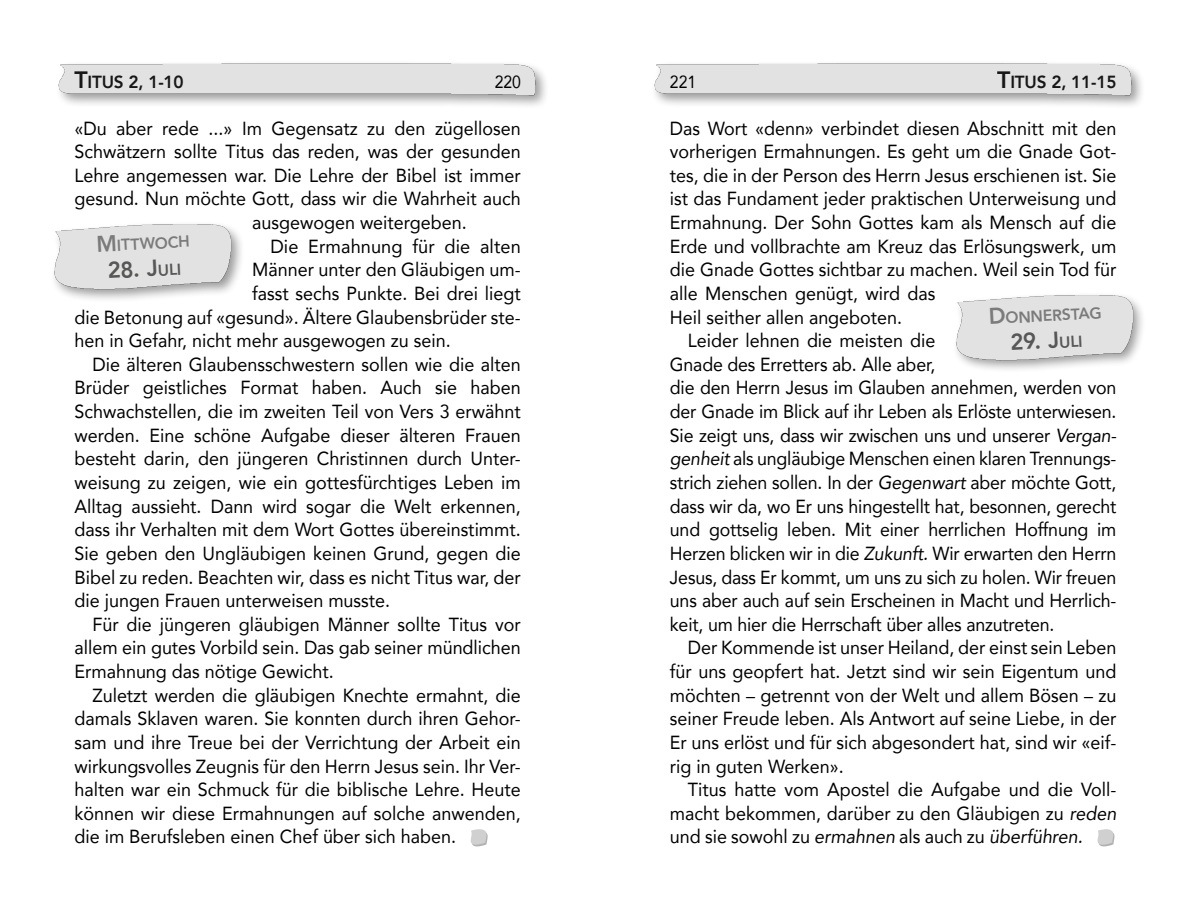
<style>
.page{position:relative;width:1191px;height:918px;background:#fff}
.page>*{position:absolute;margin:0;border:0;box-sizing:border-box;transform-origin:0 0}
.t1{font:87.5px "Textile";color:#d0d0d0}
.t2{font:800 22.75px "Avenir";color:#575756}
.t3{font:18.9px/23.6px "Avenir";color:#000;text-align:justify;scale:.95 1}
.t4{font:18.9px "Avenir";color:#000;scale:.96 1}
.t5{font:800 17.5px "Avenir";letter-spacing:-.01em;color:#000}
.t6{font:17.5px "Avenir";color:#000;scale:.9 1}
.t7{font:800 15.92px "Avenir";color:#7c7b7b}
.s1{font-size:23.62px}
.s2{font-style:italic}
.s3{font-size:22.75px}
.s4{font-size:15.92px}
</style>
<div class="page">
<div style="left:55px;top:60px;width:495px;height:50px;background:#000;opacity:.4"></div>
<img style="left:55px;top:61px;width:491px;height:38px">
<div style="left:651px;top:60px;width:494px;height:50px;background:#000;opacity:.4"></div>
<img style="left:651px;top:61px;width:490px;height:38px">
<div style="left:952px;top:291px;width:194px;height:83px;background:#000;opacity:.4"></div>
<img style="left:955px;top:292px;width:179px;height:70px">
<div style="left:51px;top:220px;width:193px;height:83px;background:#000;opacity:.4"></div>
<img style="left:53px;top:221px;width:179px;height:70px">
<p class="t5" style="left:74px;top:69px;width:111px"><span class="s1">T</span>ITUS 2, 1-10</p>
<p class="t5" style="left:997px;top:69px;width:121px"><span class="s1">T</span>ITUS 2, 11-15</p>
<p class="t3" style="left:670px;top:116px;width:471px;text-align:left">Das Wort «denn» verbindet diesen Abschnitt mit den vorherigen Ermahnungen. Es geht um die Gnade Got&shy;tes, die in der Person des Herrn Jesus erschienen ist. Sie ist das Fundament jeder praktischen Unterweisung und Ermahnung. Der Sohn Gottes kam als Mensch auf die Erde und vollbrachte am Kreuz das Erlösungswerk, um die Gnade Gottes sichtbar zu machen. Weil sein Tod für alle Menschen genügt, wird das<br>Heil seither allen angeboten.</p>
<p class="t3" style="left:670px;top:328px;width:471px;text-align:left;text-indent:18px">Leider lehnen die meisten die<br>Gnade des Erretters ab. Alle aber,<br>die den Herrn Jesus im Glauben annehmen, werden von der Gnade im Blick auf ihr Leben als Erlöste unterwiesen.<br>Sie zeigt uns, dass wir zwischen uns und unserer <span class="s2">Vergan&shy;genheit</span> als ungläubige Menschen einen klaren Trennungs&shy;strich ziehen sollen. In der <span class="s2">Gegenwart</span> aber möchte Gott, dass wir da, wo Er uns hingestellt hat, besonnen, gerecht und gottselig leben. Mit einer herrlichen Hoffnung im Herzen blicken wir in die <span class="s2">Zukunft.</span> Wir erwarten den Herrn Jesus, dass Er kommt, um uns zu sich zu holen. Wir freuen uns aber auch auf sein Erscheinen in Macht und Herrlich&shy;keit, um hier die Herrschaft über alles anzutreten.</p>
<p class="t3" style="left:670px;top:635px;width:471px;text-indent:18px">Der Kommende ist unser Heiland, der einst sein Leben für uns geopfert hat. Jetzt sind wir sein Eigentum und möchten – getrennt von der Welt und allem Bösen – zu seiner Freude leben. Als Antwort auf seine Liebe, in der Er uns erlöst und für sich abgesondert hat, sind wir «eif&shy;rig in guten Werken».</p>
<p class="t3" style="left:670px;top:777px;width:471px;text-indent:18px">Titus hatte vom Apostel die Aufgabe und die Voll&shy;macht bekommen, darüber zu den Gläubigen zu <span class="s2">reden </span>und sie sowohl zu <span class="s2">ermahnen</span> als auch zu <span class="s2">überführen.</span></p>
<p class="t6" style="left:495px;top:68px;width:31px">220</p>
<p class="t6" style="left:670px;top:68px;width:31px">221</p>
<p class="t3" style="left:74px;top:116px;width:471px">«Du aber rede ...» Im Gegensatz zu den zügellosen</p>
<p class="t3" style="left:74px;top:139px;width:471px">Schwätzern sollte Titus das reden, was der gesunden</p>
<p class="t3" style="left:74px;top:163px;width:471px">Lehre angemessen war. Die Lehre der Bibel ist immer</p>
<p class="t3" style="left:74px;top:186px;width:471px">gesund. Nun möchte Gott, dass wir die Wahrheit auch</p>
<p class="t3" style="left:252px;top:210px;width:227px">ausgewogen weitergeben.</p>
<p class="t4" style="left:270px;top:231px;width:262px">Die Ermahnung für die alten</p>
<p class="t3" style="left:252px;top:257px;width:284px">Männer unter den Gläubigen um-</p>
<p class="t3" style="left:252px;top:281px;width:284px">fasst sechs Punkte. Bei drei liegt</p>
<p class="t3" style="left:74px;top:305px;width:471px">die Betonung auf «gesund». Ältere Glaubensbrüder ste-</p>
<p class="t3" style="left:74px;top:328px;width:398px">hen in Gefahr, nicht mehr ausgewogen zu sein.</p>
<p class="t3" style="left:74px;top:352px;width:471px;text-indent:18px">Die älteren Glaubensschwestern sollen wie die alten Brüder geistliches Format haben. Auch sie haben Schwachstellen, die im zweiten Teil von Vers 3 erwähnt werden. Eine schöne Aufgabe dieser älteren Frauen besteht darin, den jüngeren Christinnen durch Unter&shy;weisung zu zeigen, wie ein gottesfürchtiges Leben im Alltag aussieht. Dann wird sogar die Welt erkennen, dass ihr Verhalten mit dem Wort Gottes übereinstimmt.<br>Sie geben den Ungläubigen keinen Grund, gegen die Bibel zu reden. Beachten wir, dass es nicht Titus war, der die jungen Frauen unterweisen musste.</p>
<p class="t3" style="left:74px;top:612px;width:471px;text-indent:18px">Für die jüngeren gläubigen Männer sollte Titus vor allem ein gutes Vorbild sein. Das gab seiner mündlichen Ermahnung das nötige Gewicht.</p>
<p class="t3" style="left:74px;top:683px;width:471px;text-indent:18px">Zuletzt werden die gläubigen Knechte ermahnt, die damals Sklaven waren. Sie konnten durch ihren Gehor&shy;sam und ihre Treue bei der Verrichtung der Arbeit ein wirkungsvolles Zeugnis für den Herrn Jesus sein. Ihr Ver&shy;halten war ein Schmuck für die biblische Lehre. Heute können wir diese Ermahnungen auf solche anwenden, die im Berufsleben einen Chef über sich haben.</p>
<p class="t7" style="left:96px;top:234px;width:95px;rotate:-3deg"><span class="s3">M</span>ittwoch</p>
<p class="t2" style="left:107px;top:252px;width:75px;rotate:-3deg">28. J<span class="s4">uli</span></p>
<p class="t7" style="left:988px;top:306px;width:114px;rotate:-3deg"><span class="s3">D</span>onnerstag</p>
<p class="t2" style="left:1009px;top:324px;width:74px;rotate:-3deg">29. J<span class="s4">uli</span></p>
<p class="t1" style="left:464px;top:746px;width:27px">.</p>
<p class="t1" style="left:1090px;top:746px;width:27px">.</p>
</div>
